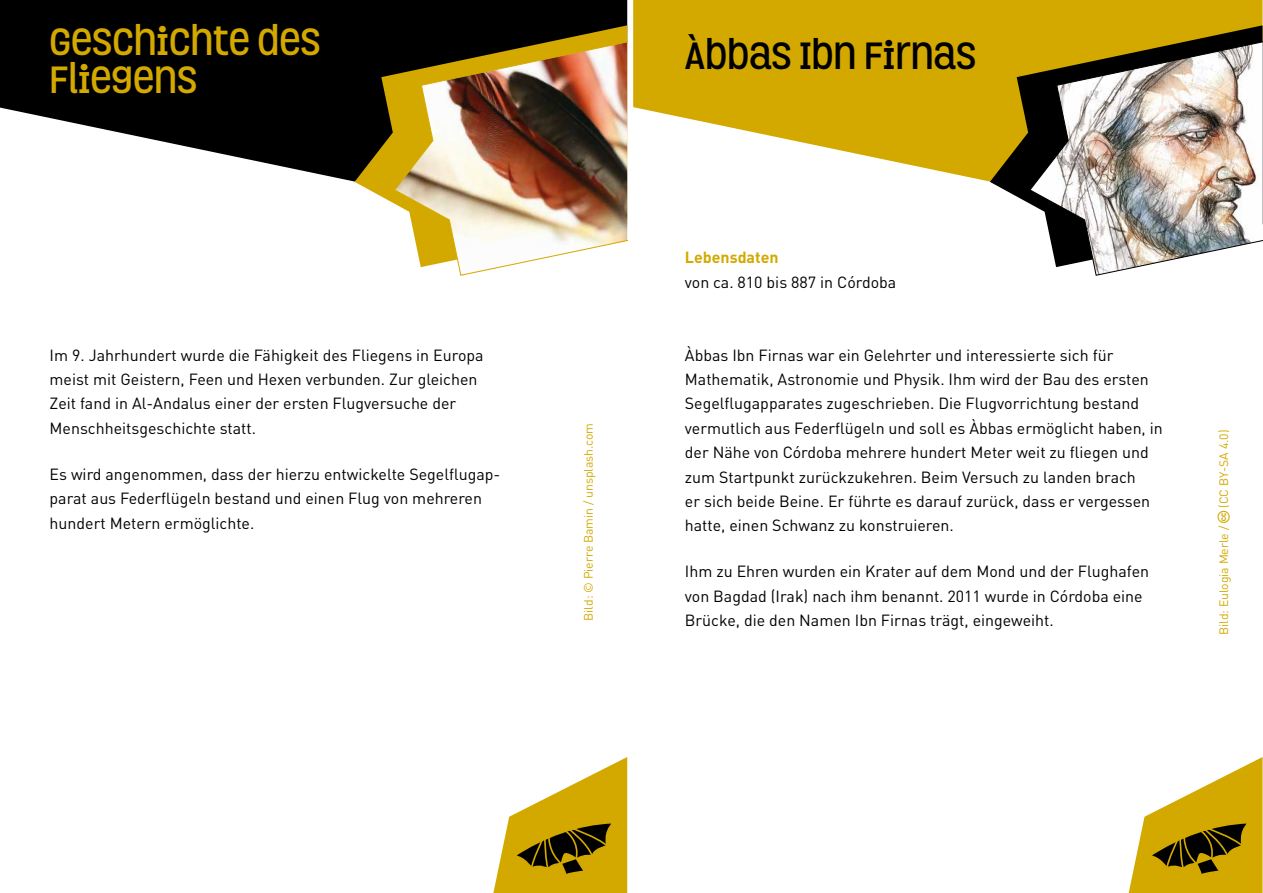
<style>
.page{position:relative;width:1263px;height:893px;background:#fff}
.page>*{position:absolute;margin:0;border:0;box-sizing:border-box;transform-origin:0 0}
.t1{font:700 36.6px/38.1px "Grota";color:#d3a900}
.t2{font:700 36.6px "Grota";color:#000}
.t3{font:16.05px/24.5px "DINOT";color:#000}
.t4{font:700 16.05px "DINOT";color:#d3a900}
.t5{font:12.15px "DINOT";letter-spacing:-.005em;color:#d3a900}
</style>
<div class="page">
<svg style="left:633px;top:0;width:629px;height:182px;fill:#d3a900"></svg>
<svg style="left:990px;top:25px;width:39px;height:179px;background:#9f8310"></svg>
<img style="left:1029px;top:14px;width:233px;height:262px">
<svg style="left:1129px;top:757px;width:133px;height:136px"></svg>
<svg style="left:0;top:0;width:627px;height:182px;fill:#000"></svg>
<svg style="left:355px;top:25px;width:38px;height:178px;background:#43390f"></svg>
<img style="left:393px;top:14px;width:234px;height:262px">
<svg style="left:493px;top:757px;width:134px;height:136px"></svg>
<h1 class="t1" style="left:50px;top:22px;width:273px">GESCHICHTE DES<br>FLIEGENS</h1>
<p class="t3" style="left:50px;top:342px;width:435px">Im 9. Jahrhundert wurde die Fähigkeit des Fliegens in Europa meist mit Geistern, Feen und Hexen verbunden. Zur gleichen Zeit fand in Al-Andalus einer der ersten Flugversuche der Menschheitsgeschichte statt.</p>
<p class="t3" style="left:50px;top:461px;width:452px">Es wird angenommen, dass der hierzu entwickelte Segelflugap&shy;parat aus Federflügeln bestand und einen Flug von mehreren hundert Metern ermöglichte.</p>
<p class="t5" style="left:580px;top:621px;width:199px;rotate:-90deg">Bild: © Pierre Bamin / unsplash.com</p>
<h1 class="t2" style="left:685px;top:28px;width:293px">ÀBBAS IBN FIRNAS</h1>
<p class="t4" style="left:685px;top:247px;width:95px">Lebensdaten</p>
<p class="t3" style="left:685px;top:269px;width:213px">von ca. 810 bis 887 in Córdoba</p>
<p class="t3" style="left:685px;top:342px;width:479px">Àbbas Ibn Firnas war ein Gelehrter und interessierte sich für Mathematik, Astronomie und Physik. Ihm wird der Bau des ersten Segelflugapparates zugeschrieben. Die Flugvorrichtung bestand vermutlich aus Federflügeln und soll es Àbbas ermöglicht haben, in der Nähe von Córdoba mehrere hundert Meter weit zu fliegen und zum Startpunkt zurückzukehren. Beim Versuch zu landen brach<br>er sich beide Beine. Er führte es darauf zurück, dass er vergessen hatte, einen Schwanz zu konstruieren.</p>
<p class="t3" style="left:685px;top:559px;width:466px">Ihm zu Ehren wurden ein Krater auf dem Mond und der Flughafen von Bagdad (Irak) nach ihm benannt. 2011 wurde in Córdoba eine<br>Brücke, die den Namen Ibn Firnas trägt, eingeweiht.</p>
<p class="t5" style="left:1215px;top:508px;width:80px;rotate:-90deg">(CC BY-SA 4.0)</p>
<p class="t5" style="left:1215px;top:635px;width:110px;rotate:-90deg">Bild: Eulogia Merle /</p>
</div>
